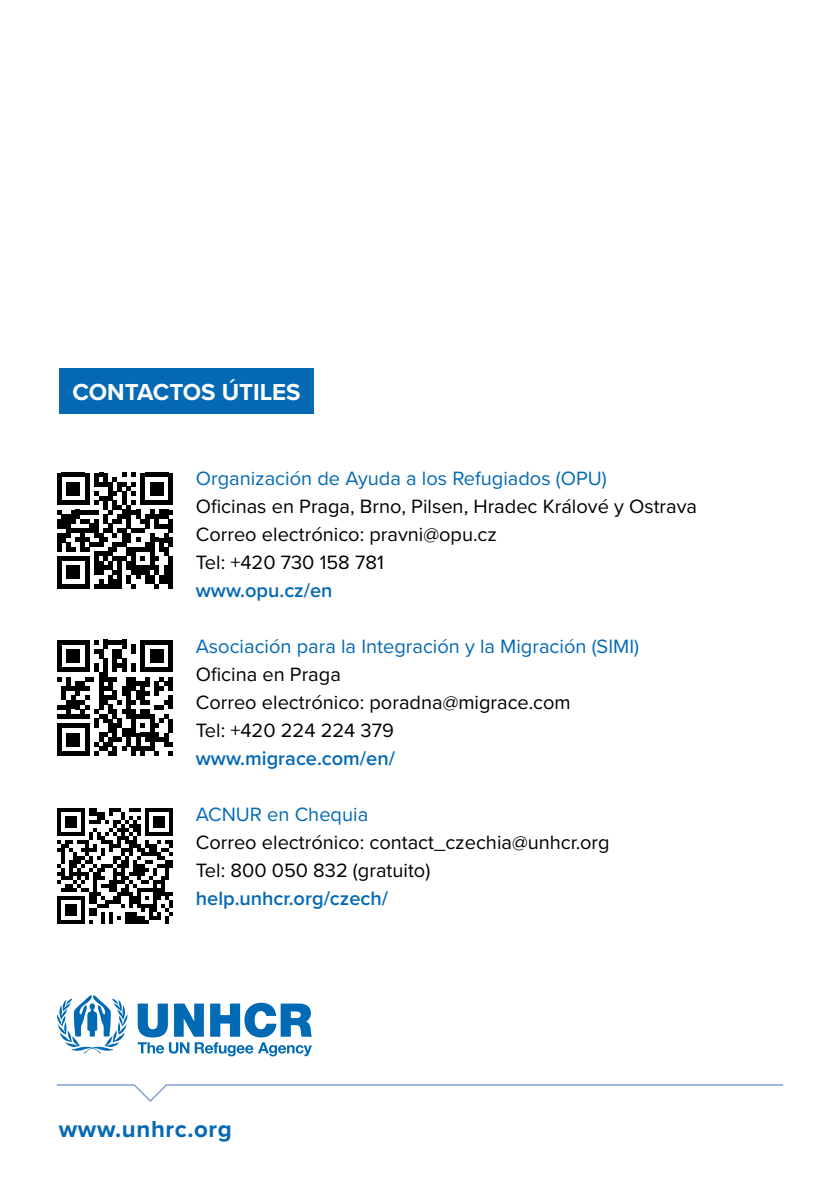
<style>
.page{position:relative;width:840px;height:1191px;background:#fff}
.page>*{position:absolute;margin:0;border:0;box-sizing:border-box;transform-origin:0 0}
.t1{font:700 24px "Proxima Nova";color:#fff}
.t2{font:700 24px "Proxima Nova";letter-spacing:.025em;color:#056ab3}
.t3{font:20px/28px "Proxima Nova";color:#000}
.t4{font:20px "Proxima Nova";color:#056ab3}
.t5{font:600 20px "Proxima Nova";color:#056ab3}
</style>
<div class="page">
<div style="left:59px;top:369px;width:254px;height:45px;background:#056ab3"></div>
<svg style="left:56px;top:1084px;width:728px;height:18px"></svg>
<svg style="left:57px;top:995px;width:71px;height:58px"></svg>
<svg style="left:138px;top:1002px;width:174px;height:54px"></svg>
<svg style="left:57px;top:472px;width:116px;height:116px"></svg>
<div style="left:168px;top:523px;width:5px;height:10px;background:#000"></div>
<div style="left:168px;top:537px;width:5px;height:10px;background:#000"></div>
<div style="left:168px;top:556px;width:5px;height:9px;background:#000"></div>
<div style="left:168px;top:565px;width:5px;height:14px;background:#000"></div>
<div style="left:168px;top:579px;width:5px;height:9px;background:#000"></div>
<svg style="left:57px;top:640px;width:116px;height:115px"></svg>
<svg style="left:57px;top:808px;width:116px;height:115px"></svg>
<p class="t1" style="left:72px;top:374px;width:230px">CONTACTOS ÚTILES</p>
<p class="t4" style="left:196px;top:463px;width:412px">Organización de Ayuda a los Refugiados (OPU)</p>
<p class="t3" style="left:196px;top:491px;width:502px">Oficinas en Praga, Brno, Pilsen, Hradec Králové y Ostrava<br>Correo electrónico: pravni@opu.cz<br>Tel: +420 730 158 781</p>
<p class="t5" style="left:196px;top:575px;width:138px">www.opu.cz/en</p>
<p class="t4" style="left:196px;top:631px;width:444px">Asociación para la Integración y la Migración (SIMI)</p>
<p class="t3" style="left:196px;top:659px;width:376px">Oficina en Praga<br>Correo electrónico: poradna@migrace.com<br>Tel: +420 224 224 379</p>
<p class="t5" style="left:196px;top:743px;width:201px">www.migrace.com/en/</p>
<p class="t4" style="left:196px;top:799px;width:174px">ACNUR en Chequia</p>
<p class="t3" style="left:196px;top:827px;width:415px">Correo electrónico: contact_czechia@unhcr.org<br>Tel: 800 050 832 (gratuito)</p>
<p class="t5" style="left:196px;top:883px;width:194px">help.unhcr.org/czech/</p>
<p class="t2" style="left:59px;top:1111px;width:174px">www.unhrc.org</p>
</div>
